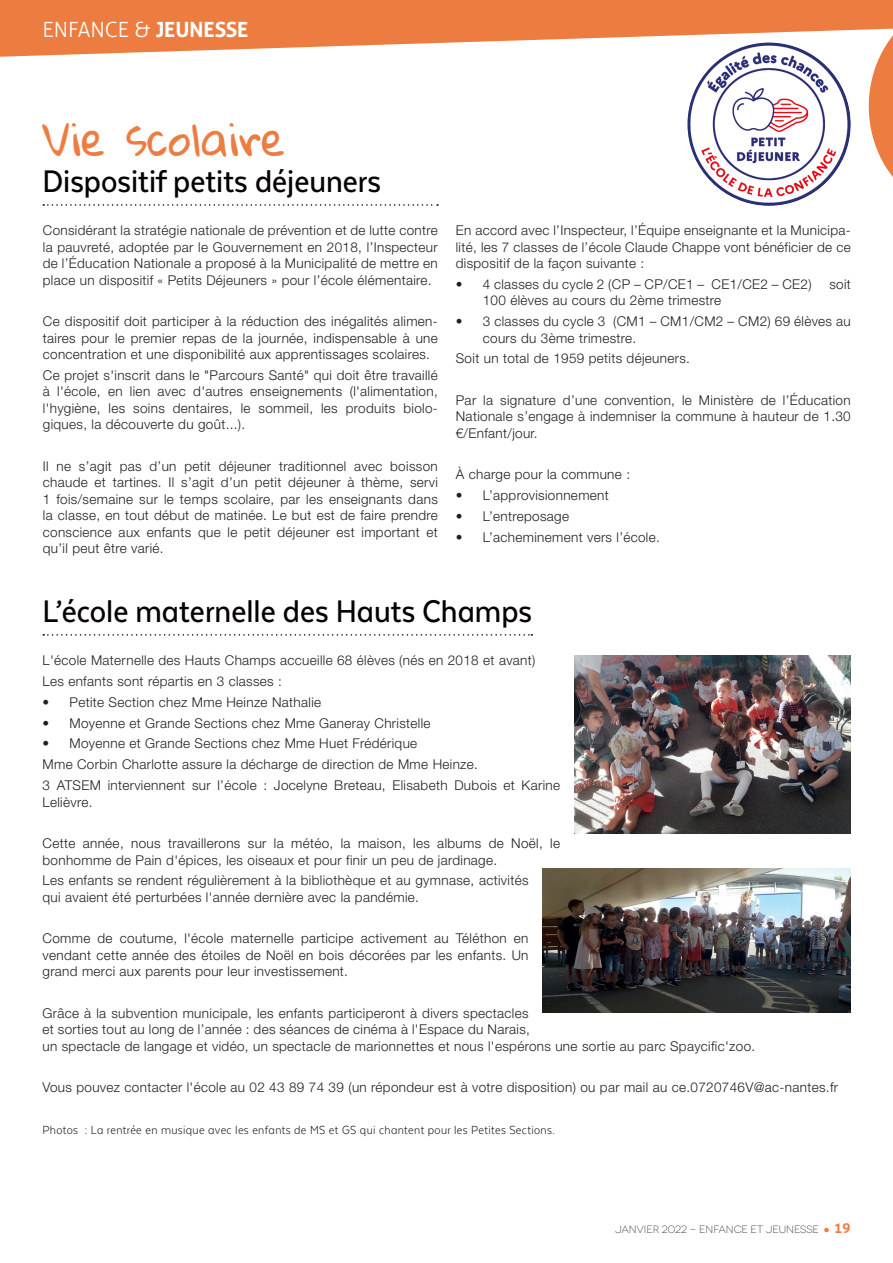
<style>
.page{position:relative;width:893px;height:1263px;background:#fff}
.page>*{position:absolute;margin:0;border:0;box-sizing:border-box;transform-origin:0 0}
.titre_bleu_gloria{font:45px "Gloria Hallelujah";color:#ed7c40}
.titre_noir{font:500 36px "Texta Narrow Alt";color:#040101}
.t1{font:300 21px "Aller";color:#fff}
.texte_noir{font:300 13.5px/16.5px "Helvetica Neue LT Std";letter-spacing:.025em;color:#231f20;text-align:justify}
.texte_noir-2{font:300 13.5px "Texta Narrow Alt";letter-spacing:.025em;color:#040101}
.t2{font:300 10.5px "Novecentowide";letter-spacing:-.005em;color:#231f20}
.s1{font-weight:700}
.s2{font-family:"Times New Roman";font-weight:700;color:#ed7c40}
.s3{font-family:"Aller";font-weight:700;font-size:13.5px;color:#ed7c40}
</style>
<div class="page">
<svg style="left:0;top:0;width:893px;height:57px;fill:#ed7c40"></svg>
<svg style="left:869px;top:13px;width:24px;height:164px"></svg>
<svg style="left:43px;top:204px;width:395px;height:2px"></svg>
<img style="left:687px;top:43px;width:164px;height:163px;border-radius:82px">
<svg style="left:43px;top:634px;width:489px;height:2px"></svg>
<img style="left:542px;top:868px;width:308px;height:144px">
<img style="left:574px;top:656px;width:276px;height:178px">
<h3 class="t1" style="left:43px;top:17px;width:207px">ENFANCE &amp; <span class="s1">JEUNESSE</span></h3>
<p class="titre_bleu_gloria" style="left:43px;top:114px;width:245px">Vie scolaire</p>
<p class="titre_noir" style="left:43px;top:162px;width:340px">Dispositif petits déjeuners</p>
<p class="texte_noir" style="left:43px;top:222px;width:396px">Considérant la stratégie nationale de prévention et de lutte contre la pauvreté, adoptée par le Gouvernement en 2018, l’Inspecteur de l’Éducation Nationale a proposé à la Municipalité de mettre en place un dispositif « Petits Déjeuners » pour l’école élémentaire.</p>
<p class="texte_noir" style="left:43px;top:313px;width:396px">Ce dispositif doit participer à la réduction des inégalités alimen&shy;taires pour le premier repas de la journée, indispensable à une concentration et une disponibilité aux apprentissages scolaires.</p>
<p class="texte_noir" style="left:43px;top:367px;width:396px">Ce projet s'inscrit dans le "Parcours Santé" qui doit être travaillé à l'école, en lien avec d'autres enseignements (l'alimentation, l'hygiène, les soins dentaires, le sommeil, les produits biolo&shy;giques, la découverte du goût...).</p>
<p class="texte_noir" style="left:43px;top:458px;width:396px">Il ne s’agit pas d’un petit déjeuner traditionnel avec boisson chaude et tartines. Il s’agit d’un petit déjeuner à thème, servi 1 fois/semaine sur le temps scolaire, par les enseignants dans la classe, en tout début de matinée. Le but est de faire prendre conscience aux enfants que le petit déjeuner est important et qu’il peut être varié.</p>
<p class="texte_noir" style="left:456px;top:222px;width:396px">En accord avec l’Inspecteur, l’Équipe enseignante et la Municipa&shy;lité, les 7 classes de l’école Claude Chappe vont bénéficier de ce dispositif de la façon suivante :</p>
<p class="texte_noir" style="left:456px;top:276px;width:357px">• 4 classes du cycle 2 (CP – CP/CE1 – CE1/CE2 – CE2)</p>
<p class="texte_noir" style="left:829px;top:276px;width:23px">soit</p>
<p class="texte_noir" style="left:483px;top:292px;width:240px">100 élèves au cours du 2ème trimestre</p>
<p class="texte_noir" style="left:483px;top:313px;width:369px;text-indent:-27px">• 3 classes du cycle 3 (CM1 – CM1/CM2 – CM2) 69 élèves au cours du 3ème trimestre.</p>
<p class="texte_noir" style="left:456px;top:350px;width:236px">Soit un total de 1959 petits déjeuners.</p>
<p class="texte_noir" style="left:456px;top:392px;width:396px">Par la signature d’une convention, le Ministère de l’Éducation Nationale s’engage à indemniser la commune à hauteur de 1.30 €/Enfant/jour.</p>
<p class="texte_noir" style="left:456px;top:466px;width:176px">À charge pour la commune :</p>
<p class="texte_noir" style="left:456px;top:487px;width:155px">• L’approvisionnement</p>
<p class="texte_noir" style="left:456px;top:508px;width:115px">• L’entreposage</p>
<p class="texte_noir" style="left:456px;top:528px;width:206px">• L’acheminement vers l’école.</p>
<p class="titre_noir" style="left:43px;top:593px;width:491px">L’école maternelle des Hauts Champs</p>
<p class="texte_noir" style="left:43px;top:652px;width:494px">L'école Maternelle des Hauts Champs accueille 68 élèves (nés en 2018 et avant)</p>
<p class="texte_noir" style="left:43px;top:673px;width:241px">Les enfants sont répartis en 3 classes :</p>
<p class="texte_noir" style="left:43px;top:694px;width:280px">• Petite Section chez Mme Heinze Nathalie</p>
<p class="texte_noir" style="left:43px;top:714px;width:389px">• Moyenne et Grande Sections chez Mme Ganeray Christelle</p>
<p class="texte_noir" style="left:43px;top:735px;width:376px">• Moyenne et Grande Sections chez Mme Huet Frédérique</p>
<p class="texte_noir" style="left:43px;top:756px;width:437px">Mme Corbin Charlotte assure la décharge de direction de Mme Heinze.</p>
<p class="texte_noir" style="left:43px;top:777px;width:519px">3 ATSEM interviennent sur l’école : Jocelyne Breteau, Elisabeth Dubois et Karine<br>Lelièvre.</p>
<p class="texte_noir" style="left:43px;top:835px;width:519px">Cette année, nous travaillerons sur la météo, la maison, les albums de Noël, le bonhomme de Pain d'épices, les oiseaux et pour finir un peu de jardinage.</p>
<p class="texte_noir" style="left:43px;top:872px;width:487px">Les enfants se rendent régulièrement à la bibliothèque et au gymnase, activités qui avaient été perturbées l'année dernière avec la pandémie.</p>
<p class="texte_noir" style="left:43px;top:930px;width:488px">Comme de coutume, l'école maternelle participe activement au Téléthon en vendant cette année des étoiles de Noël en bois décorées par les enfants. Un grand merci aux parents pour leur investissement.</p>
<p class="texte_noir" style="left:43px;top:1004px;width:714px;text-align:left">Grâce à la subvention municipale, les enfants participeront à divers spectacles<br>et sorties tout au long de l’année : des séances de cinéma à l'Espace du Narais,<br>un spectacle de langage et vidéo, un spectacle de marionnettes et nous l'espérons une sortie au parc Spaycific'zoo.</p>
<p class="texte_noir" style="left:43px;top:1079px;width:797px">Vous pouvez contacter l'école au 02 43 89 74 39 (un répondeur est à votre disposition) ou par mail au ce.0720746V@ac-nantes.fr</p>
<p class="texte_noir-2" style="left:43px;top:1123px;width:514px">Photos : La rentrée en musique avec les enfants de MS et GS qui chantent pour les Petites Sections.</p>
<p class="t2" style="left:615px;top:1223px;width:237px">JANVIER 2022 - ENFANCE ET JEUNESSE <span class="s2">●</span> <span class="s3">19</span></p>
</div>
